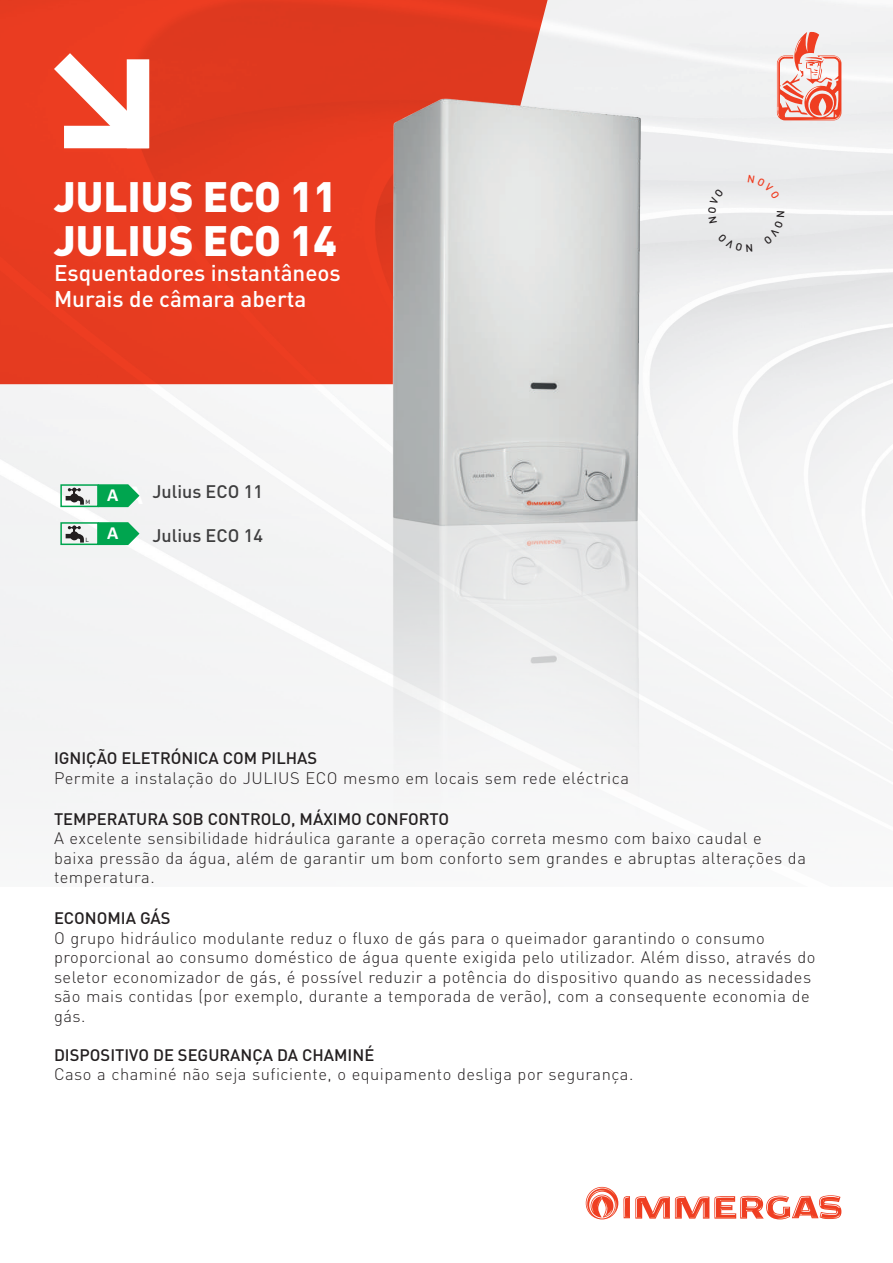
<style>
.page{position:relative;width:893px;height:1263px;background:#fff}
.page>*{position:absolute;margin:0;border:0;box-sizing:border-box;transform-origin:0 0}
.t1{font:900 42px/43.5px "DIN";color:#fff}
.t2{font:500 22.5px/25.5px "DIN";color:#fff}
.t3{font:700 18.6px "Calibri";color:#fff}
.t4{font:500 18px "DIN";color:#3e3e3f}
.t5{font:300 16.5px/19.5px "DIN";letter-spacing:.03em;color:#231f20}
.t6{font:500 16.5px "DIN";color:#231f20}
.t7{font:500 6px "DIN";color:#3e3e3f}
</style>
<div class="page">
<svg style="left:0;top:0;width:570px;height:384px;fill:#e73b20"></svg>
<img style="left:361px;top:75px;width:313px;height:812px">
<svg style="left:586px;top:1187px;width:255px;height:32px"></svg>
<svg style="left:30px;top:29px;width:135px;height:136px"></svg>
<div style="left:64px;top:126px;width:85px;height:22px;background:#fff"></div>
<div style="left:127px;top:59px;width:22px;height:89px;background:#fff"></div>
<svg style="left:777px;top:31px;width:64px;height:89px"></svg>
<div style="left:60px;top:522px;width:39px;height:23px;border:2px solid #00a54f"></div>
<svg style="left:66px;top:526px;width:18px;height:16px"></svg>
<svg style="left:98px;top:522px;width:41px;height:23px"></svg>
<div style="left:60px;top:484px;width:39px;height:23px;border:2px solid #00a54f"></div>
<svg style="left:66px;top:488px;width:18px;height:16px"></svg>
<svg style="left:98px;top:484px;width:41px;height:23px"></svg>
<svg style="left:748px;top:175px;width:32px;height:24px"></svg>
<svg style="left:764px;top:212px;width:21px;height:32px"></svg>
<svg style="left:718px;top:234px;width:34px;height:17px"></svg>
<svg style="left:708px;top:188px;width:16px;height:36px"></svg>
<h1 class="t1" style="left:54px;top:173px;width:284px">JULIUS ECO 11<br>JULIUS ECO 14</h1>
<h2 class="t2" style="left:54px;top:259px;width:288px">Esquentadores instantâneos<br>Murais de câmara aberta</h2>
<p class="t7" style="left:85px;top:498px;width:6px">M</p>
<p class="t7" style="left:85px;top:536px;width:5px">L</p>
<p class="t3" style="left:107px;top:483px;width:13px">A</p>
<p class="t4" style="left:152px;top:480px;width:112px">Julius ECO 11</p>
<p class="t4" style="left:152px;top:524px;width:112px">Julius ECO 14</p>
<p class="t3" style="left:107px;top:521px;width:13px">A</p>
<p class="t6" style="left:54px;top:747px;width:265px">IGNIÇÃO ELETRÓNICA COM PILHAS</p>
<p class="t5" style="left:54px;top:768px;width:576px">Permite a instalação do JULIUS ECO mesmo em locais sem rede eléctrica</p>
<p class="t6" style="left:54px;top:808px;width:397px">TEMPERATURA SOB CONTROLO, MÁXIMO CONFORTO</p>
<p class="t5" style="left:54px;top:828px;width:753px">A excelente sensibilidade hidráulica garante a operação correta mesmo com baixo caudal e<br>baixa pressão da água, além de garantir um bom conforto sem grandes e abruptas alterações da temperatura.</p>
<p class="t6" style="left:54px;top:908px;width:118px">ECONOMIA GÁS</p>
<p class="t5" style="left:54px;top:928px;width:763px">O grupo hidráulico modulante reduz o fluxo de gás para o queimador garantindo o consumo proporcional ao consumo doméstico de água quente exigida pelo utilizador. Além disso, através do seletor economizador de gás, é possível reduzir a potência do dispositivo quando as necessidades são mais contidas (por exemplo, durante a temporada de verão), com a consequente economia de gás.</p>
<p class="t6" style="left:54px;top:1044px;width:322px">DISPOSITIVO DE SEGURANÇA DA CHAMINÉ</p>
<p class="t5" style="left:54px;top:1064px;width:581px">Caso a chaminé não seja suficiente, o equipamento desliga por segurança.</p>
</div>
